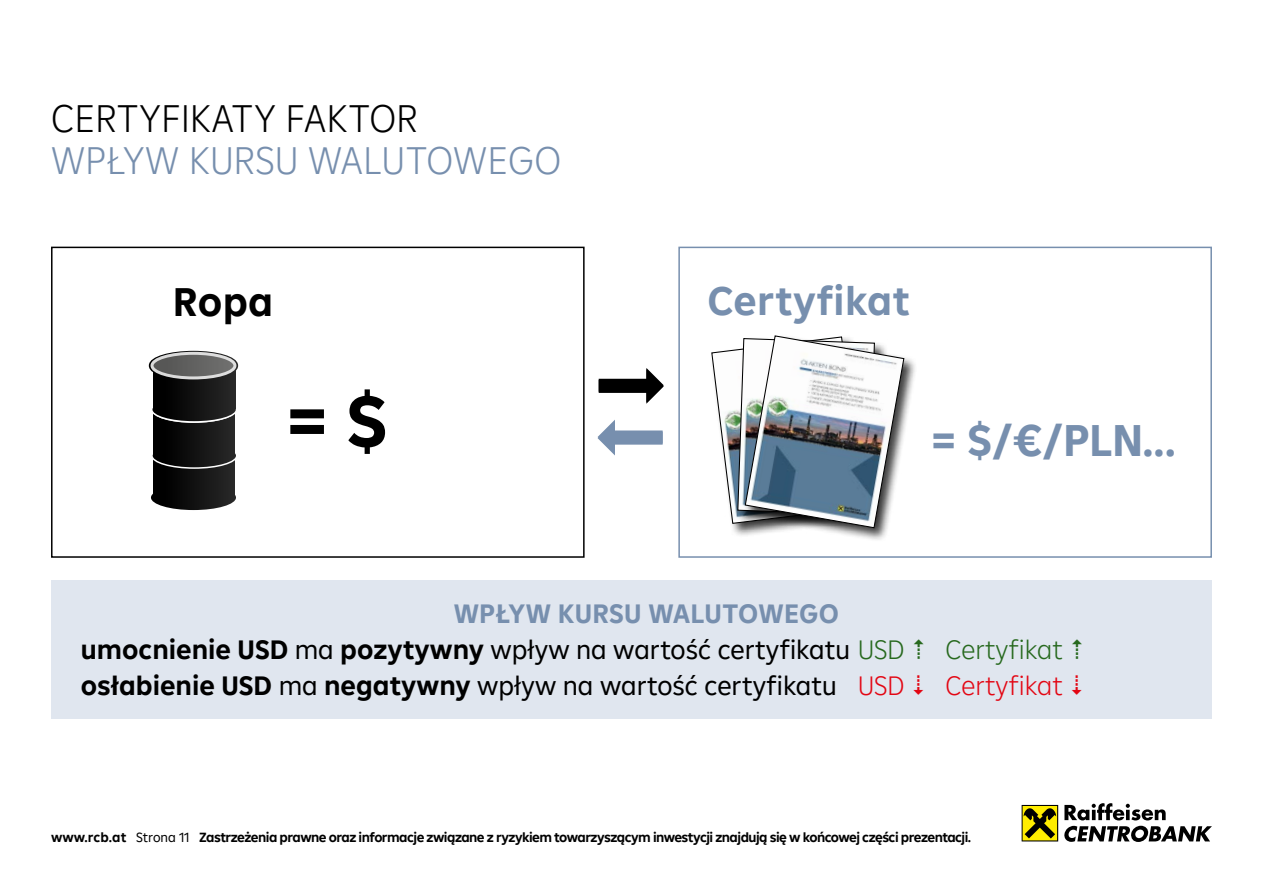
<style>
.page{position:relative;width:1263px;height:893px;background:#fff}
.page>*{position:absolute;margin:0;border:0;box-sizing:border-box;transform-origin:0 0}
.t1{font:700 75px "Amalia";color:#000}
.t2{font:700 45px "Amalia";color:#778fae}
.t3{font:700 40.5px "Amalia";letter-spacing:.01em;color:#778fae}
.t4{font:700 40.5px "Amalia";color:#000}
.Headline__weitere_Ze{font:300 39px "Amalia";letter-spacing:.01em;color:#778fae}
.Headline__weitere_Ze-2{font:300 39px "Amalia";letter-spacing:.01em;color:#000}
.t5{font:27px "Amalia";color:#000}
.t6{font:700 27px "Amalia";letter-spacing:.01em;color:#778fae}
.t7{font:300 27px "Amalia";color:#e30613}
.t8{font:300 27px "Amalia";color:#27691e}
.t9{font:700 13.5px "Amalia";letter-spacing:-.04em;color:#000}
.s1{font-weight:700}
.s2{font-weight:300;color:#27691e}
.s3{font-weight:400}
</style>
<div class="page">
<svg style="left:1022px;top:805px;width:36px;height:36px"></svg>
<div style="left:1022px;top:806px;width:35px;height:34px;background:#ffed00"></div>
<svg style="left:1023px;top:808px;width:33px;height:30px"></svg>
<svg style="left:1064px;top:803px;width:102px;height:17px"></svg>
<svg style="left:1064px;top:826px;width:148px;height:16px"></svg>
<div style="left:709px;top:335px;width:167px;height:203px;background:#000;opacity:.75"></div>
<div style="left:51px;top:580px;width:1161px;height:139px;background:#e0e6ef"></div>
<div style="left:743px;top:334px;width:175px;height:208px;background:#000;opacity:.75"></div>
<svg style="left:711px;top:335px;width:194px;height:194px"></svg>
<div style="left:51px;top:247px;width:534px;height:311px;border:2px solid #000"></div>
<svg style="left:148px;top:350px;width:91px;height:161px"></svg>
<div style="left:678px;top:247px;width:534px;height:311px;border:2px solid #778fae"></div>
<p class="Headline__weitere_Ze-2" style="left:51px;top:93px;width:368px">CERTYFIKATY FAKTOR</p>
<p class="Headline__weitere_Ze" style="left:51px;top:135px;width:511px">WPŁYW KURSU WALUTOWEGO</p>
<p class="t4" style="left:173px;top:275px;width:102px">Ropa</p>
<p class="t3" style="left:707px;top:274px;width:204px">Certyfikat</p>
<p class="t1" style="left:286px;top:372px;width:103px">= $</p>
<p class="t2" style="left:931px;top:411px;width:246px">= $/€/PLN...</p>
<p class="t6" style="left:454px;top:595px;width:387px">WPŁYW KURSU WALUTOWEGO</p>
<p class="t5" style="left:81px;top:632px;width:825px"><span class="s1">umocnienie USD</span> ma <span class="s1">pozytywny</span> wpływ na wartość certyfikatu <span class="s2">USD</span></p>
<p class="t5" style="left:81px;top:668px;width:758px"><span class="s1">osłabienie USD</span> ma <span class="s1">negatywny</span> wpływ na wartość certyfikatu</p>
<p class="t8" style="left:946px;top:632px;width:119px">Certyfikat</p>
<p class="t7" style="left:858px;top:668px;width:48px">USD</p>
<p class="t7" style="left:946px;top:668px;width:119px">Certyfikat</p>
<p class="t9" style="left:51px;top:828px;width:922px">www.rcb.at <span class="s3">Strona 11</span> Zastrzeżenia prawne oraz informacje związane z ryzykiem towarzyszącym inwestycji znajdują się w końcowej części prezentacji.</p>
</div>
